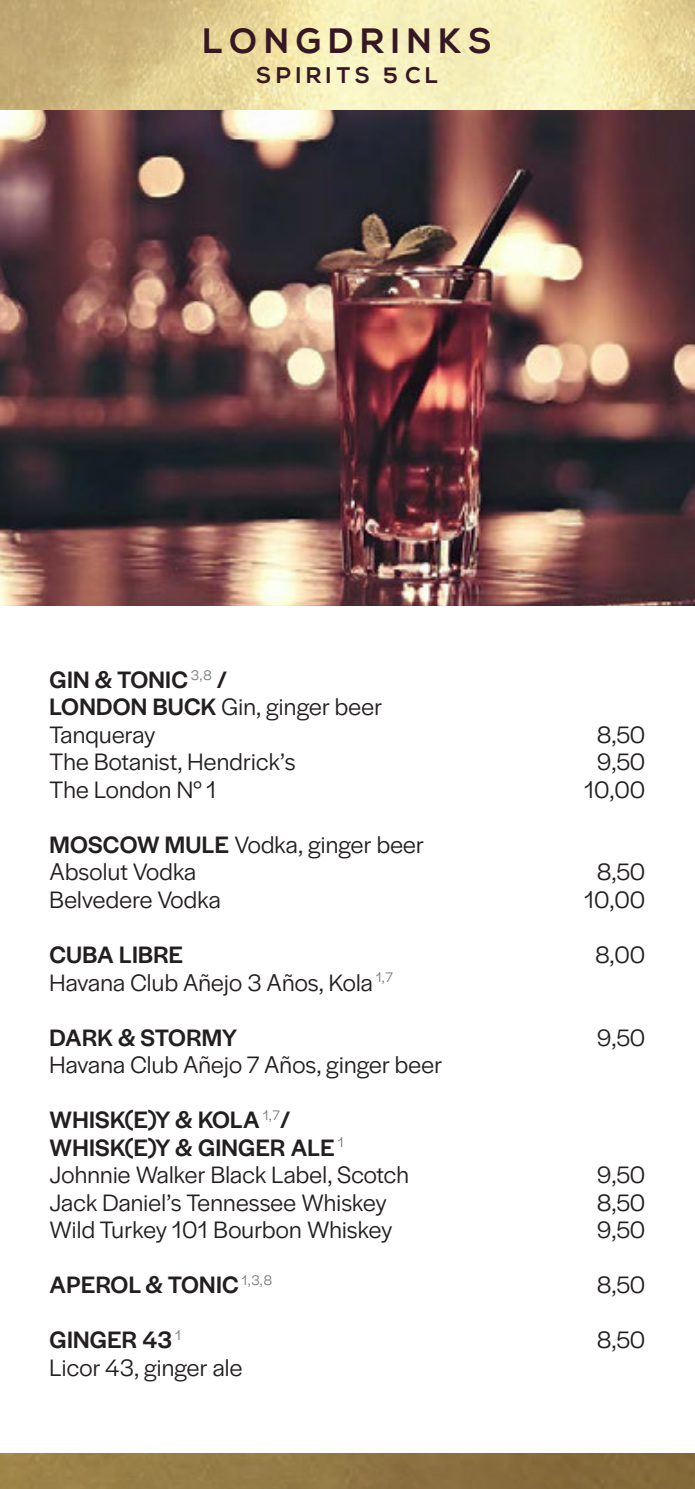
<style>
.page{position:relative;width:695px;height:1489px;background:#fff}
.page>*{position:absolute;margin:0;border:0;box-sizing:border-box;transform-origin:0 0}
.t1{font:700 35px "Nexa";letter-spacing:.2em;color:#361824}
.t2{font:25px/27.5px "Halyard Display";letter-spacing:.01em;color:#231f20}
.t3{font:500 25px "Halyard Display";letter-spacing:.01em;color:#231f20}
.t4{font:700 22.5px "Nexa";letter-spacing:.2em;color:#361824}
.s1{font-weight:500}
</style>
<div class="page">
<img style="left:0;top:1453px;width:694px;height:35px">
<img style="left:0;top:0;width:694px;height:605px">
<h1 class="t1" style="left:203px;top:21px;width:290px">LONGDRINKS</h1>
<p class="t4" style="left:256px;top:62px;width:183px">SPIRITS 5 CL</p>
<p class="t2" style="left:50px;top:664px;width:334px"><span class="s1">GIN &amp; TONIC</span> <sup>3,</sup> <sup>8</sup> <span class="s1">/<br>LONDON BUCK</span> Gin, ginger beer<br>Tanqueray<br>The Botanist, Hendrick’s<br>The London N° 1</p>
<p class="t2" style="left:50px;top:829px;width:376px"><span class="s1">MOSCOW MULE</span> Vodka, ginger beer<br>Absolut Vodka<br>Belvedere Vodka</p>
<p class="t2" style="left:584px;top:719px;width:63px;text-align:center">8,50<br>9,50<br>10,00</p>
<p class="t2" style="left:584px;top:857px;width:63px;text-align:center">8,50<br>10,00</p>
<p class="t2" style="left:50px;top:939px;width:345px"><span class="s1">CUBA LIBRE<br></span>Havana Club Añejo 3 Años, Kola <sup>1,</sup> <sup>7</sup></p>
<p class="t2" style="left:595px;top:939px;width:51px">8,00</p>
<p class="t3" style="left:50px;top:1019px;width:189px">DARK &amp; STORMY</p>
<p class="t2" style="left:50px;top:1049px;width:394px">Havana Club Añejo 7 Años, ginger beer</p>
<p class="t2" style="left:596px;top:1022px;width:50px">9,50</p>
<p class="t2" style="left:50px;top:1104px;width:361px"><span class="s1">WHISK(E)Y &amp; KOLA</span> <sup>1,</sup> <sup>7</sup><span class="s1">/<br>WHISK(E)Y &amp; GINGER ALE</span> <sup>1<br></sup>Johnnie Walker Black Label, Scotch<br>Jack Daniel’s Tennessee Whiskey<br>Wild Turkey 101 Bourbon Whiskey</p>
<p class="t2" style="left:596px;top:1159px;width:50px;text-align:justify">9,50<br>8,50<br>9,50</p>
<p class="t3" style="left:50px;top:1266px;width:224px">APEROL &amp; TONIC <sup>1,</sup> <sup>3,</sup> <sup>8</sup></p>
<p class="t2" style="left:597px;top:1269px;width:49px">8,50</p>
<p class="t2" style="left:50px;top:1324px;width:194px"><span class="s1">GINGER 43</span> <sup>1<br></sup>Licor 43, ginger ale</p>
<p class="t2" style="left:597px;top:1324px;width:49px">8,50</p>
</div>
